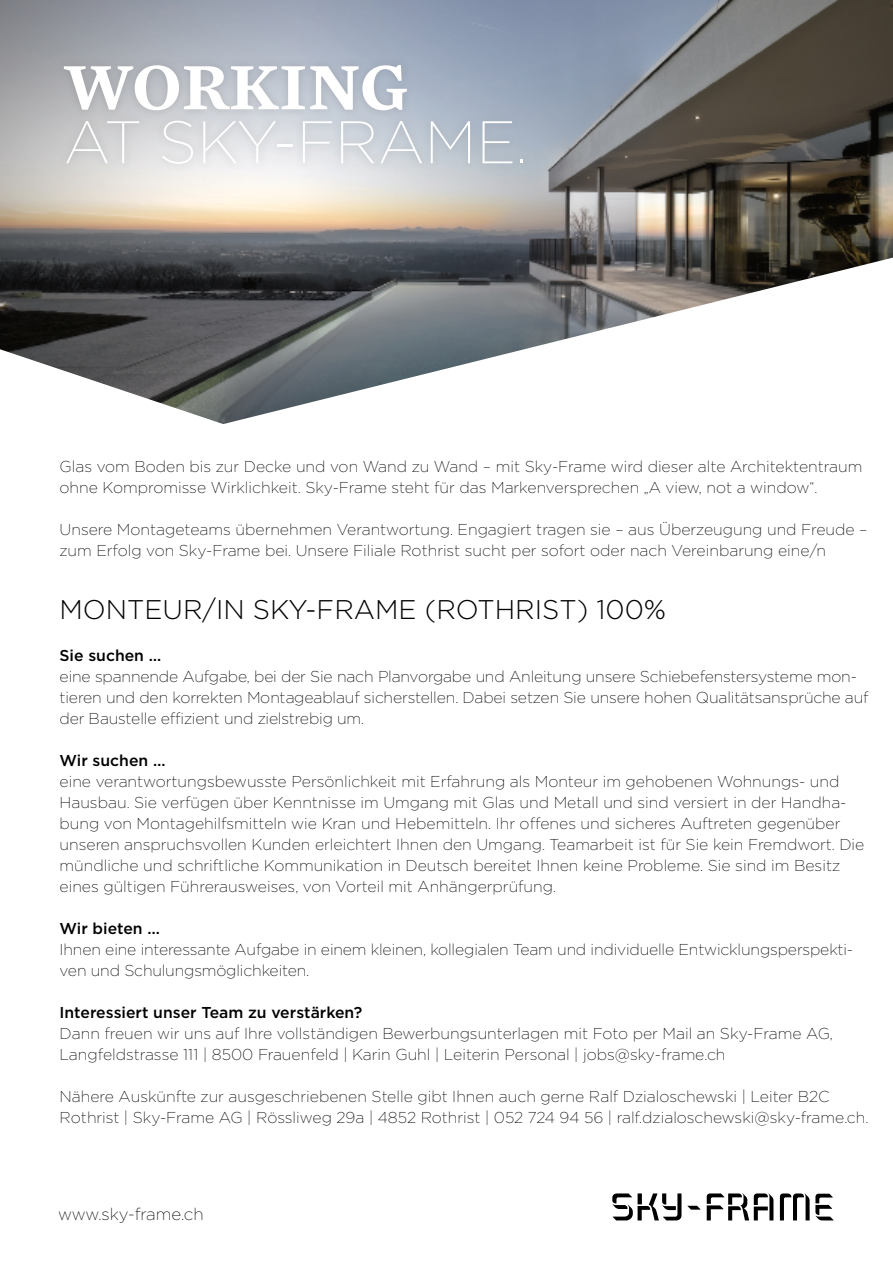
<style>
.page{position:relative;width:893px;height:1263px;background:#fff}
.page>*{position:absolute;margin:0;border:0;box-sizing:border-box;transform-origin:0 0}
.HEADLINE_Mercury{font:600 67.5px "Mercury Text G4";color:#fff}
.HEADLINE_Mercury-2{font:200 60px "Gotham";color:#fff}
.TEXT_Auschreibung{font:300 27px "Gotham";color:#000}
.TEXT_Auflistung{font:200 16.8px "Gotham";color:#000}
.TEXT_Auschreibung-2{font:200 15.75px/21px "Gotham";color:#000}
.TEXT_Auschreibung-3{font:200 15.75px/21px "Gotham";letter-spacing:-.02em;color:#000}
.s1{font-weight:500}
</style>
<div class="page">
<img style="left:0;top:0;width:893px;height:258px">
<svg style="left:0;top:258px;width:891px;height:166px"></svg>
<div style="left:55px;top:56px;width:477px;height:117px;background:#706f6f;opacity:.3"></div>
<svg style="left:612px;top:1193px;width:221px;height:27px"></svg>
<p class="HEADLINE_Mercury" style="left:64px;top:36px;width:346px">WORKING</p>
<p class="HEADLINE_Mercury-2" style="left:64px;top:105px;width:465px">AT SKY-FRAME.</p>
<p class="TEXT_Auschreibung-2" style="left:60px;top:456px;width:804px">Glas vom Boden bis zur Decke und von Wand zu Wand – mit Sky-Frame wird dieser alte Architektentraum ohne Kompromisse Wirklichkeit. Sky-Frame steht für das Markenversprechen „A view, not a window“.</p>
<p class="TEXT_Auschreibung-2" style="left:60px;top:519px;width:810px">Unsere Montageteams übernehmen Verantwortung. Engagiert tragen sie – aus Überzeugung und Freude – zum Erfolg von Sky-Frame bei. Unsere Filiale Rothrist sucht per sofort oder nach Vereinbarung eine/n</p>
<p class="TEXT_Auschreibung" style="left:60px;top:593px;width:608px">MONTEUR/IN SKY-FRAME (ROTHRIST) 100%</p>
<p class="TEXT_Auschreibung-3" style="left:60px;top:645px;width:810px"><span class="s1">Sie suchen …<br></span>eine spannende Aufgabe, bei der Sie nach Planvorgabe und Anleitung unsere Schiebefenstersysteme mon&shy;tieren und den korrekten Montageablauf sicherstellen. Dabei setzen Sie unsere hohen Qualitätsansprüche auf der Baustelle effizient und zielstrebig um.</p>
<p class="TEXT_Auschreibung-2" style="left:60px;top:750px;width:806px"><span class="s1">Wir suchen …<br></span>eine verantwortungsbewusste Persönlichkeit mit Erfahrung als Monteur im gehobenen Wohnungs- und Hausbau. Sie verfügen über Kenntnisse im Umgang mit Glas und Metall und sind versiert in der Handha&shy;bung von Montagehilfsmitteln wie Kran und Hebemitteln. Ihr offenes und sicheres Auftreten gegenüber unseren anspruchsvollen Kunden erleichtert Ihnen den Umgang. Teamarbeit ist für Sie kein Fremdwort. Die mündliche und schriftliche Kommunikation in Deutsch bereitet Ihnen keine Probleme. Sie sind im Besitz eines gültigen Führerausweises, von Vorteil mit Anhängerprüfung.</p>
<p class="TEXT_Auschreibung-3" style="left:60px;top:918px;width:795px"><span class="s1">Wir bieten …<br></span>Ihnen eine interessante Aufgabe in einem kleinen, kollegialen Team und individuelle Entwicklungsperspekti&shy;ven und Schulungsmöglichkeiten.</p>
<p class="TEXT_Auschreibung-2" style="left:60px;top:1002px;width:775px"><span class="s1">Interessiert unser Team zu verstärken?<br></span>Dann freuen wir uns auf Ihre vollständigen Bewerbungsunterlagen mit Foto per Mail an Sky-Frame AG,<br>Langfeldstrasse 111 | 8500 Frauenfeld | Karin Guhl | Leiterin Personal | jobs@sky-frame.ch</p>
<p class="TEXT_Auschreibung-2" style="left:60px;top:1086px;width:810px">Nähere Auskünfte zur ausgeschriebenen Stelle gibt Ihnen auch gerne Ralf Dzialoschewski | Leiter B2C<br>Rothrist | Sky-Frame AG | Rössliweg 29a | 4852 Rothrist | 052 724 94 56 | ralf.dzialoschewski@sky-frame.ch.</p>
<p class="TEXT_Auflistung" style="left:58px;top:1204px;width:147px">www.sky-frame.ch</p>
</div>
